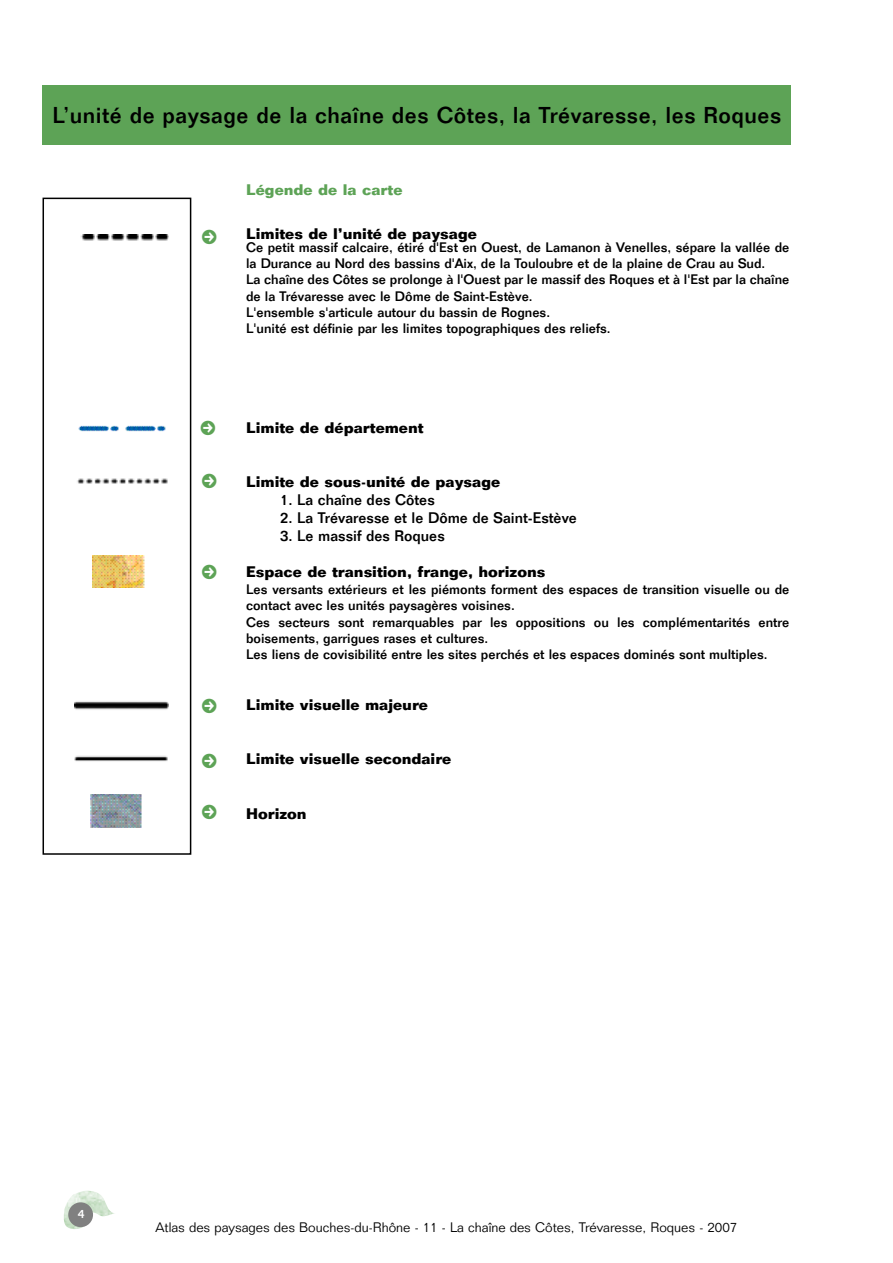
<style>
.page{position:relative;width:893px;height:1263px;background:#fff}
.page>*{position:absolute;margin:0;border:0;box-sizing:border-box;transform-origin:0 0}
.t1{font:500 22.5px "Folio";letter-spacing:.02em;color:#000}
.t2{font:18px "Mini Pics Directional RA";color:#5da356}
.t3{font:700 15px "Folio";color:#000}
.t4{font:500 15px "Folio";color:#000}
.t5{font:700 15px "Folio";color:#5da356}
.t6{font:500 13.5px/16.2px "Folio";color:#000}
.t7{font:300 13.5px "Folio";color:#000}
.t8{font:500 12px "Folio";color:#fff}
</style>
<div class="page">
<img style="left:64px;top:1190px;width:50px;height:39px">
<div style="left:68px;top:1202px;width:25px;height:25px;background:#808080;border-radius:50%"></div>
<div style="left:43px;top:85px;width:748px;height:60px;background:#5da356"></div>
<div style="left:43px;top:198px;width:148px;height:657px;border:2px solid #000"></div>
<img style="left:81px;top:235px;width:88px;height:6px">
<img style="left:93px;top:555px;width:52px;height:33px">
<img style="left:78px;top:425px;width:88px;height:7px">
<img style="left:77px;top:478px;width:91px;height:6px">
<img style="left:74px;top:701px;width:94px;height:9px">
<img style="left:90px;top:794px;width:52px;height:34px">
<img style="left:74px;top:756px;width:94px;height:6px">
<h1 class="t1" style="left:53px;top:107px;width:730px">L’unité de paysage de la chaîne des Côtes, la Trévaresse, les Roques</h1>
<h2 class="t2" style="left:219px;top:229px;width:17px;rotate:90deg">,</h2>
<p class="t5" style="left:246px;top:184px;width:158px">Légende de la carte</p>
<p class="t3" style="left:246px;top:228px;width:232px">Limites de l’unité de paysage</p>
<p class="t6" style="left:246px;top:240px;width:545px">Ce petit massif calcaire, étiré d'Est en Ouest, de Lamanon à Venelles, sépare la vallée de la Durance au Nord des bassins d'Aix, de la Touloubre et de la plaine de Crau au Sud.<br>La chaîne des Côtes se prolonge à l'Ouest par le massif des Roques et à l'Est par la chaîne de la Trévaresse avec le Dôme de Saint-Estève.<br>L'ensemble s'articule autour du bassin de Rognes.<br>L'unité est définie par les limites topographiques des reliefs.</p>
<h2 class="t2" style="left:218px;top:420px;width:17px;rotate:90deg">,</h2>
<h2 class="t2" style="left:219px;top:473px;width:17px;rotate:90deg">,</h2>
<h2 class="t2" style="left:219px;top:564px;width:17px;rotate:90deg">,</h2>
<h2 class="t2" style="left:219px;top:698px;width:17px;rotate:90deg">,</h2>
<h2 class="t2" style="left:219px;top:752px;width:17px;rotate:90deg">,</h2>
<h2 class="t2" style="left:219px;top:804px;width:17px;rotate:90deg">,</h2>
<p class="t3" style="left:246px;top:422px;width:179px">Limite de département</p>
<p class="t3" style="left:246px;top:476px;width:256px">Limite de sous-unité de paysage</p>
<p class="t4" style="left:280px;top:494px;width:156px">1. La chaîne des Côtes</p>
<p class="t4" style="left:280px;top:512px;width:298px">2. La Trévaresse et le Dôme de Saint-Estève</p>
<p class="t4" style="left:280px;top:530px;width:166px">3. Le massif des Roques</p>
<p class="t3" style="left:246px;top:566px;width:301px">Espace de transition, frange, horizons</p>
<p class="t6" style="left:246px;top:583px;width:545px">Les versants extérieurs et les piémonts forment des espaces de transition visuelle ou de contact avec les unités paysagères voisines.<br>Ces secteurs sont remarquables par les oppositions ou les complémentarités entre boisements, garrigues rases et cultures.<br>Les liens de covisibilité entre les sites perchés et les espaces dominés sont multiples.</p>
<p class="t3" style="left:246px;top:700px;width:184px">Limite visuelle majeure</p>
<p class="t3" style="left:246px;top:754px;width:207px">Limite visuelle secondaire</p>
<p class="t3" style="left:246px;top:809px;width:62px">Horizon</p>
<p class="t8" style="left:78px;top:1209px;width:8px">4</p>
<p class="t7" style="left:156px;top:1222px;width:583px">Atlas des paysages des Bouches-du-Rhône - 11 - La chaîne des Côtes, Trévaresse, Roques - 2007</p>
</div>
